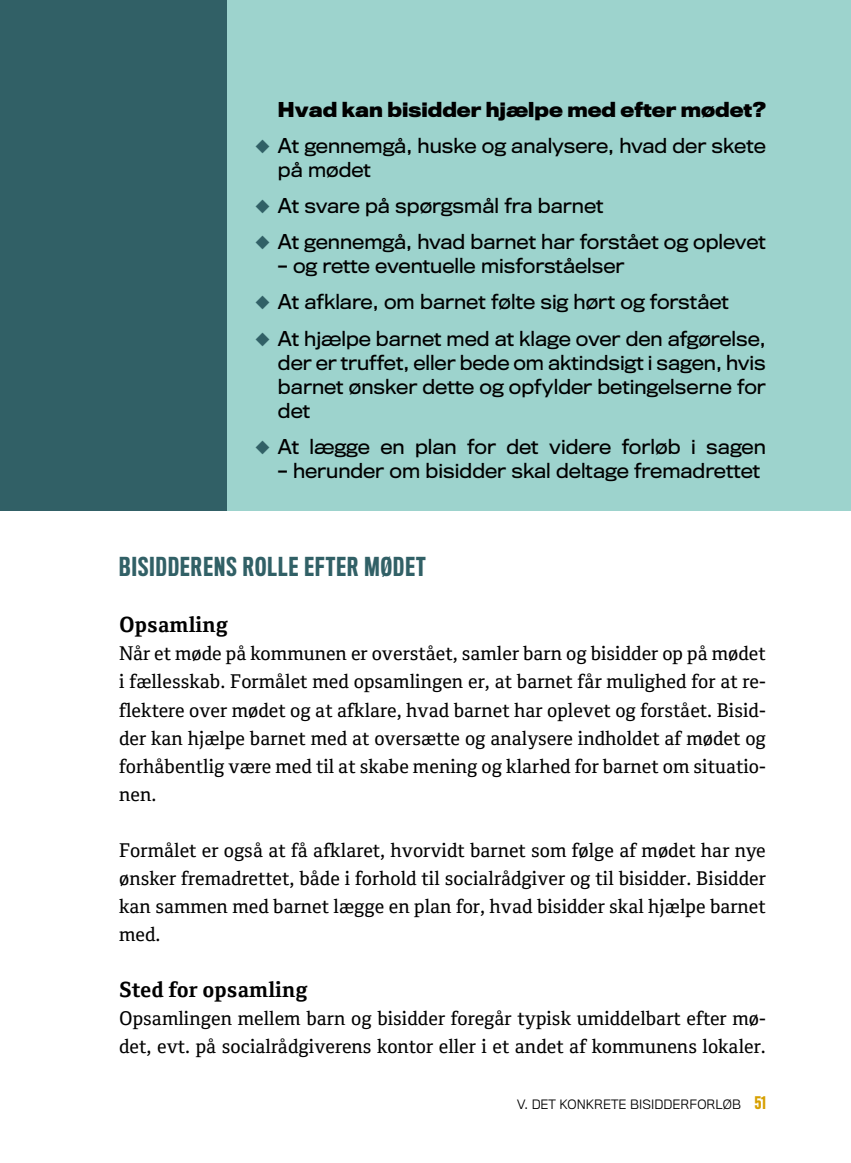
<style>
.page{position:relative;width:851px;height:1163px;background:#fff}
.page>*{position:absolute;margin:0;border:0;box-sizing:border-box;transform-origin:0 0}
.t1{font:500 24px "Titling Gothic FB Comp";letter-spacing:.05em;color:#316066}
.t2{font:700 21px "Cordale Corp";color:#000}
.t3{font:19px/28px "Cordale Corp";color:#000;text-align:justify}
.t4{font:19px/24px "Titling Gothic FB Normal";color:#000}
.t5{font:700 19px "Titling Gothic FB Normal";color:#000}
.t6{font:300 12px "Titling Gothic FB Normal";letter-spacing:.01em;color:#000}
.s1{color:#316066}
.s2{font-family:"Titling Gothic FB Comp";font-weight:500;font-size:16px;color:#d7a000}
</style>
<div class="page">
<div style="left:0;top:0;width:850px;height:510px;background:#9dd3cd"></div>
<div style="left:0;top:0;width:227px;height:510px;background:#316066"></div>
<p class="t5" style="left:278px;top:99px;width:489px">Hvad kan bisidder hjælpe med efter mødet?</p>
<p class="t4" style="left:278px;top:134px;width:489px;text-indent:-23px"><span class="s1">◆</span> At gennemgå, huske og analysere, hvad der skete på mødet</p>
<p class="t4" style="left:255px;top:194px;width:349px"><span class="s1">◆</span> At svare på spørgsmål fra barnet</p>
<p class="t4" style="left:255px;top:230px;width:512px"><span class="s1">◆</span> At gennemgå, hvad barnet har forstået og oplevet</p>
<p class="t4" style="left:278px;top:254px;width:348px">– og rette eventuelle misforståelser</p>
<p class="t4" style="left:255px;top:290px;width:475px"><span class="s1">◆</span> At afklare, om barnet følte sig hørt og forstået</p>
<p class="t4" style="left:278px;top:326px;width:489px;text-align:justify;text-indent:-23px"><span class="s1">◆</span> At hjælpe barnet med at klage over den afgørelse, der er truffet, eller bede om aktindsigt i sagen, hvis barnet ønsker dette og opfylder betingelserne for det</p>
<p class="t4" style="left:255px;top:434px;width:512px"><span class="s1">◆</span> At lægge en plan for det videre forløb i sagen</p>
<p class="t4" style="left:278px;top:458px;width:483px">– herunder om bisidder skal deltage fremadrettet</p>
<p class="t1" style="left:119px;top:553px;width:308px">BISIDDERENS ROLLE EFTER MØDET</p>
<p class="t2" style="left:119px;top:611px;width:110px">Opsamling</p>
<p class="t3" style="left:119px;top:639px;width:648px">Når et møde på kommunen er overstået, samler barn og bisidder op på mødet i fællesskab. Formålet med opsamlingen er, at barnet får mulighed for at re&shy;flektere over mødet og at afklare, hvad barnet har oplevet og forstået. Bisid&shy;der kan hjælpe barnet med at oversætte og analysere indholdet af mødet og forhåbentlig være med til at skabe mening og klarhed for barnet om situatio&shy;nen.</p>
<p class="t3" style="left:119px;top:836px;width:648px">Formålet er også at få afklaret, hvorvidt barnet som følge af mødet har nye ønsker fremadrettet, både i forhold til socialrådgiver og til bisidder. Bisidder kan sammen med barnet lægge en plan for, hvad bisidder skal hjælpe barnet med.</p>
<p class="t2" style="left:119px;top:975px;width:190px">Sted for opsamling</p>
<p class="t3" style="left:119px;top:1003px;width:648px">Opsamlingen mellem barn og bisidder foregår typisk umiddelbart efter mø&shy;det, evt. på socialrådgiverens kontor eller i et andet af kommunens lokaler.</p>
<p class="t6" style="left:517px;top:1096px;width:250px">V. DET KONKRETE BISIDDERFORLØB <span class="s2">51</span></p>
</div>
